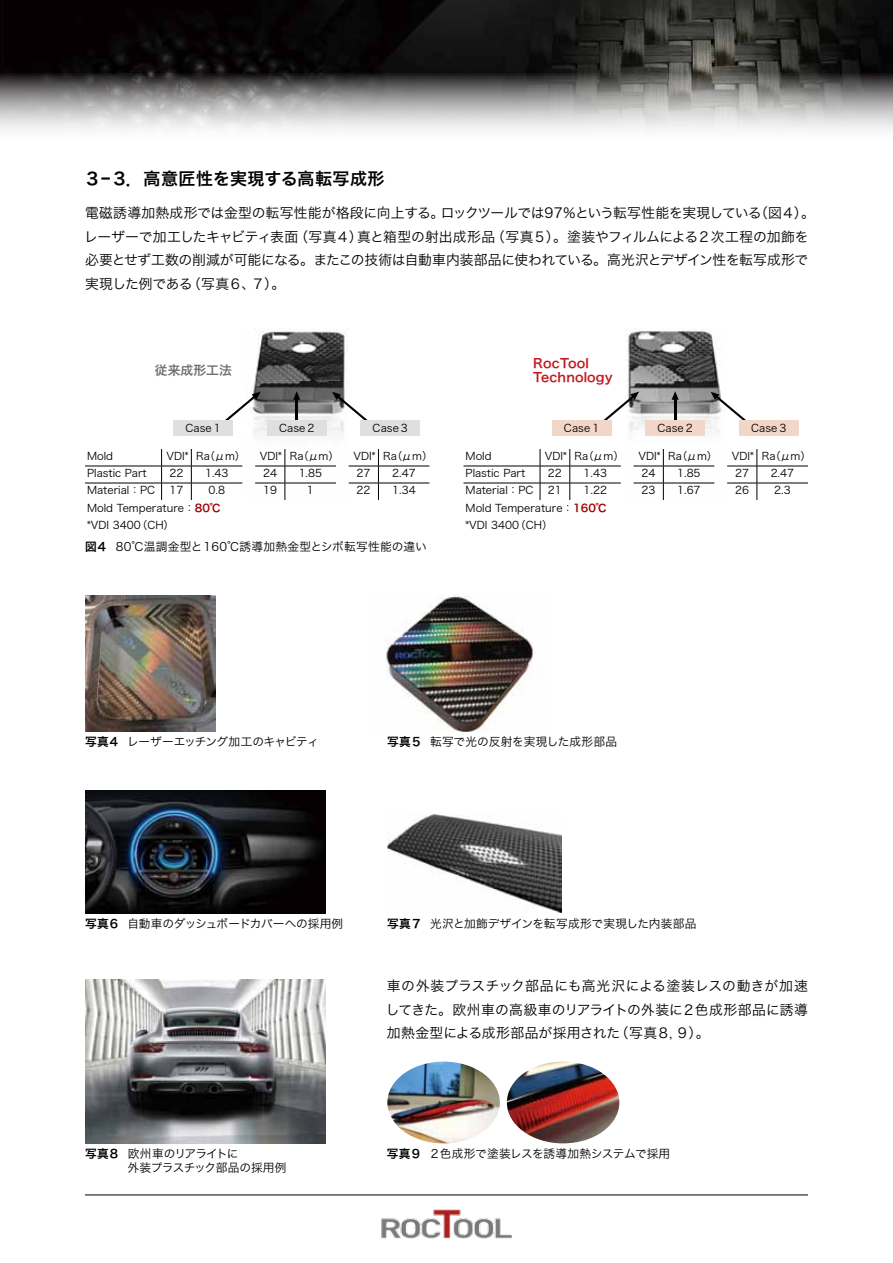
<style>
.page{position:relative;width:893px;height:1263px;background:#fff}
.page>*{position:absolute;margin:0;border:0;box-sizing:border-box;transform-origin:0 0}
.t1{font:16.95px "Hira Kaku Pro W6";letter-spacing:.03em;color:#000}
.t2{font:13.8px/23.4px "Hira Kaku Pro W3";letter-spacing:-.015em;color:#000}
.t3{font:12.75px/14.9px "Hira Kaku Pro W6";letter-spacing:.01em;color:#c11920}
.t4{font:12.75px "Hira Kaku Pro W6";letter-spacing:.01em;color:#727171}
.t5{font:11.7px "Hira Kaku Pro W3";letter-spacing:-.02em;color:#000}
.t6{font:11.7px "Hira Kaku Pro W3";color:#000}
.t7{font:11.7px "Hira Kaku Pro W3";letter-spacing:.03em;color:#000}
.t8{font:11.7px/13.8px "Hira Kaku Pro W3";letter-spacing:-.05em;color:#000}
.t9{font:11.7px "Hira Kaku Pro W3";letter-spacing:-.035em;color:#000}
.t10{font:10.65px/17px "Hira Kaku Pro W3";color:#000}
.s1{font-family:"Hira Kaku Pro W6";color:#a40000}
.s2{font-family:"Hira Kaku Pro W6"}
</style>
<div class="page">
<hr style="left:85px;top:1195px;width:723px;height:1px;background:#000">
<img style="left:0;top:0;width:893px;height:72px">
<svg style="left:0;top:72px;width:893px;height:58px"></svg>
<img style="left:381px;top:1209px;width:131px;height:30px">
<img style="left:626px;top:328px;width:95px;height:156px">
<img style="left:253px;top:328px;width:95px;height:171px">
<hr style="left:85px;top:466px;width:77px;height:1px;background:#000">
<hr style="left:191px;top:466px;width:51px;height:1px;background:#000">
<hr style="left:255px;top:466px;width:30px;height:1px;background:#000">
<hr style="left:285px;top:466px;width:51px;height:1px;background:#000">
<hr style="left:378px;top:466px;width:51px;height:1px;background:#000">
<hr style="left:85px;top:483px;width:77px;height:1px;background:#000">
<hr style="left:191px;top:483px;width:51px;height:1px;background:#000">
<hr style="left:255px;top:483px;width:30px;height:1px;background:#000">
<hr style="left:285px;top:483px;width:51px;height:1px;background:#000">
<hr style="left:378px;top:483px;width:51px;height:1px;background:#000">
<svg style="left:161px;top:449px;width:31px;height:51px"></svg>
<svg style="left:285px;top:449px;width:1px;height:51px"></svg>
<svg style="left:349px;top:449px;width:30px;height:51px"></svg>
<hr style="left:463px;top:466px;width:77px;height:1px;background:#000">
<hr style="left:540px;top:466px;width:30px;height:1px;background:#000">
<hr style="left:570px;top:466px;width:51px;height:1px;background:#000">
<hr style="left:663px;top:466px;width:51px;height:1px;background:#000">
<hr style="left:727px;top:466px;width:30px;height:1px;background:#000">
<hr style="left:757px;top:466px;width:51px;height:1px;background:#000">
<hr style="left:463px;top:483px;width:77px;height:1px;background:#000">
<hr style="left:540px;top:483px;width:30px;height:1px;background:#000">
<hr style="left:570px;top:483px;width:51px;height:1px;background:#000">
<hr style="left:663px;top:483px;width:51px;height:1px;background:#000">
<hr style="left:727px;top:483px;width:30px;height:1px;background:#000">
<hr style="left:757px;top:483px;width:51px;height:1px;background:#000">
<svg style="left:540px;top:449px;width:1px;height:51px"></svg>
<svg style="left:570px;top:449px;width:1px;height:51px"></svg>
<svg style="left:634px;top:449px;width:30px;height:51px"></svg>
<svg style="left:757px;top:449px;width:1px;height:51px"></svg>
<hr style="left:296px;top:396px;width:2px;height:35px;background:#000">
<svg style="left:293px;top:391px;width:7px;height:9px"></svg>
<hr style="left:674px;top:396px;width:2px;height:35px;background:#000">
<svg style="left:672px;top:391px;width:7px;height:9px"></svg>
<svg style="left:225px;top:392px;width:36px;height:31px"></svg>
<svg style="left:603px;top:392px;width:36px;height:31px"></svg>
<svg style="left:332px;top:392px;width:36px;height:37px"></svg>
<svg style="left:711px;top:392px;width:35px;height:37px"></svg>
<div style="left:267px;top:420px;width:59px;height:16px;background:#dedfdf"></div>
<div style="left:645px;top:420px;width:60px;height:16px;background:#f2d6c7"></div>
<div style="left:173px;top:420px;width:60px;height:16px;background:#dedfdf"></div>
<div style="left:552px;top:420px;width:59px;height:16px;background:#f2d6c7"></div>
<div style="left:361px;top:420px;width:59px;height:16px;background:#dedfdf"></div>
<div style="left:739px;top:420px;width:59px;height:16px;background:#f2d6c7"></div>
<img style="left:85px;top:595px;width:131px;height:137px">
<img style="left:385px;top:594px;width:148px;height:138px">
<img style="left:85px;top:790px;width:241px;height:124px">
<img style="left:387px;top:814px;width:174px;height:98px">
<img style="left:85px;top:979px;width:241px;height:164px">
<img style="left:387px;top:1061px;width:113px;height:82px">
<img style="left:507px;top:1061px;width:112px;height:82px">
<h1 class="t1" style="left:84px;top:163px;width:302px">３－3．高意匠性を実現する高転写成形</h1>
<p class="t2" style="left:84px;top:201px;width:732px">電磁誘導加熱成形では金型の転写性能が格段に向上する。ロックツールでは97％という転写性能を実現している（図４）。レーザーで加工したキャビティ表面（写真４）真と箱型の射出成形品（写真５）。塗装やフィルムによる2 次工程の加飾を必要とせず工数の削減が可能になる。またこの技術は自動車内装部品に使われている。高光沢とデザイン性を転写成形で実現した例である（写真６、７）。</p>
<p class="t4" style="left:155px;top:359px;width:79px">従来成形工法</p>
<p class="t3" style="left:533px;top:355px;width:81px">RocTool<br>Technology</p>
<p class="t10" style="left:373px;top:419px;width:37px">Case 3</p>
<p class="t10" style="left:751px;top:419px;width:37px">Case 3</p>
<p class="t10" style="left:185px;top:419px;width:37px">Case 1</p>
<p class="t10" style="left:279px;top:419px;width:37px">Case 2</p>
<p class="t10" style="left:564px;top:419px;width:37px">Case 1</p>
<p class="t10" style="left:657px;top:419px;width:37px">Case 2</p>
<p class="t10" style="left:87px;top:447px;width:28px">Mold</p>
<p class="t10" style="left:166px;top:447px;width:81px">VDI* Ra（μm）</p>
<p class="t10" style="left:260px;top:447px;width:81px">VDI* Ra（μm）</p>
<p class="t10" style="left:353px;top:447px;width:81px">VDI* Ra（μm）</p>
<p class="t10" style="left:87px;top:464px;width:61px">Plastic Part</p>
<p class="t10" style="left:169px;top:464px;width:15px">22</p>
<p class="t10" style="left:205px;top:464px;width:25px">1.43</p>
<p class="t10" style="left:263px;top:464px;width:16px">24</p>
<p class="t10" style="left:299px;top:464px;width:25px">1.85</p>
<p class="t10" style="left:357px;top:464px;width:15px">27</p>
<p class="t10" style="left:392px;top:464px;width:25px">2.47</p>
<p class="t10" style="left:87px;top:481px;width:69px">Material：PC</p>
<p class="t10" style="left:169px;top:481px;width:15px">17</p>
<p class="t10" style="left:209px;top:481px;width:18px">0.8</p>
<p class="t10" style="left:263px;top:481px;width:15px">19</p>
<p class="t10" style="left:307px;top:481px;width:8px">1</p>
<p class="t10" style="left:357px;top:481px;width:15px">22</p>
<p class="t10" style="left:392px;top:481px;width:25px">1.34</p>
<p class="t10" style="left:87px;top:498px;width:135px">Mold Temperature：<span class="s1">80℃ </span>*VDI 3400（CH）</p>
<p class="t7" style="left:85px;top:536px;width:343px"><span class="s2">図４</span> 80℃温調金型と160℃誘導加熱金型とシボ転写性能の違い</p>
<p class="t10" style="left:466px;top:447px;width:28px">Mold</p>
<p class="t10" style="left:545px;top:447px;width:81px">VDI* Ra（μm）</p>
<p class="t10" style="left:638px;top:447px;width:81px">VDI* Ra（μm）</p>
<p class="t10" style="left:732px;top:447px;width:81px">VDI* Ra（μm）</p>
<p class="t10" style="left:466px;top:464px;width:61px">Plastic Part</p>
<p class="t10" style="left:548px;top:464px;width:15px">22</p>
<p class="t10" style="left:584px;top:464px;width:25px">1.43</p>
<p class="t10" style="left:641px;top:464px;width:16px">24</p>
<p class="t10" style="left:677px;top:464px;width:25px">1.85</p>
<p class="t10" style="left:735px;top:464px;width:15px">27</p>
<p class="t10" style="left:771px;top:464px;width:25px">2.47</p>
<p class="t10" style="left:466px;top:481px;width:69px">Material：PC</p>
<p class="t10" style="left:548px;top:481px;width:15px">21</p>
<p class="t10" style="left:584px;top:481px;width:25px">1.22</p>
<p class="t10" style="left:641px;top:481px;width:15px">23</p>
<p class="t10" style="left:677px;top:481px;width:25px">1.67</p>
<p class="t10" style="left:735px;top:481px;width:15px">26</p>
<p class="t10" style="left:774px;top:481px;width:18px">2.3</p>
<p class="t10" style="left:466px;top:498px;width:142px">Mold Temperature：<span class="s1">160℃ </span>*VDI 3400（CH）</p>
<p class="t9" style="left:85px;top:732px;width:235px"><span class="s2">写真４</span> レーザーエッチング加工のキャビティ</p>
<p class="t6" style="left:387px;top:732px;width:231px"><span class="s2">写真５</span> 転写で光の反射を実現した成形部品</p>
<p class="t5" style="left:85px;top:914px;width:260px"><span class="s2">写真６</span> 自動車のダッシュボードカバーへの採用例</p>
<p class="t6" style="left:387px;top:914px;width:311px"><span class="s2">写真７</span> 光沢と加飾デザインを転写成形で実現した内装部品</p>
<p class="t2" style="left:386px;top:973px;width:424px;text-align:justify">車の外装プラスチック部品にも高光沢による塗装レスの動きが加速してきた。欧州車の高級車のリアライトの外装に２色成形部品に誘導加熱金型による成形部品が採用された（写真８，９）。</p>
<p class="t8" style="left:128px;top:1146px;width:160px;text-indent:-43px"><span class="s2">写真８</span> 欧州車のリアライトに<br>外装プラスチック部品の採用例</p>
<p class="t5" style="left:387px;top:1143px;width:285px"><span class="s2">写真９</span> ２色成形で塗装レスを誘導加熱システムで採用</p>
</div>
